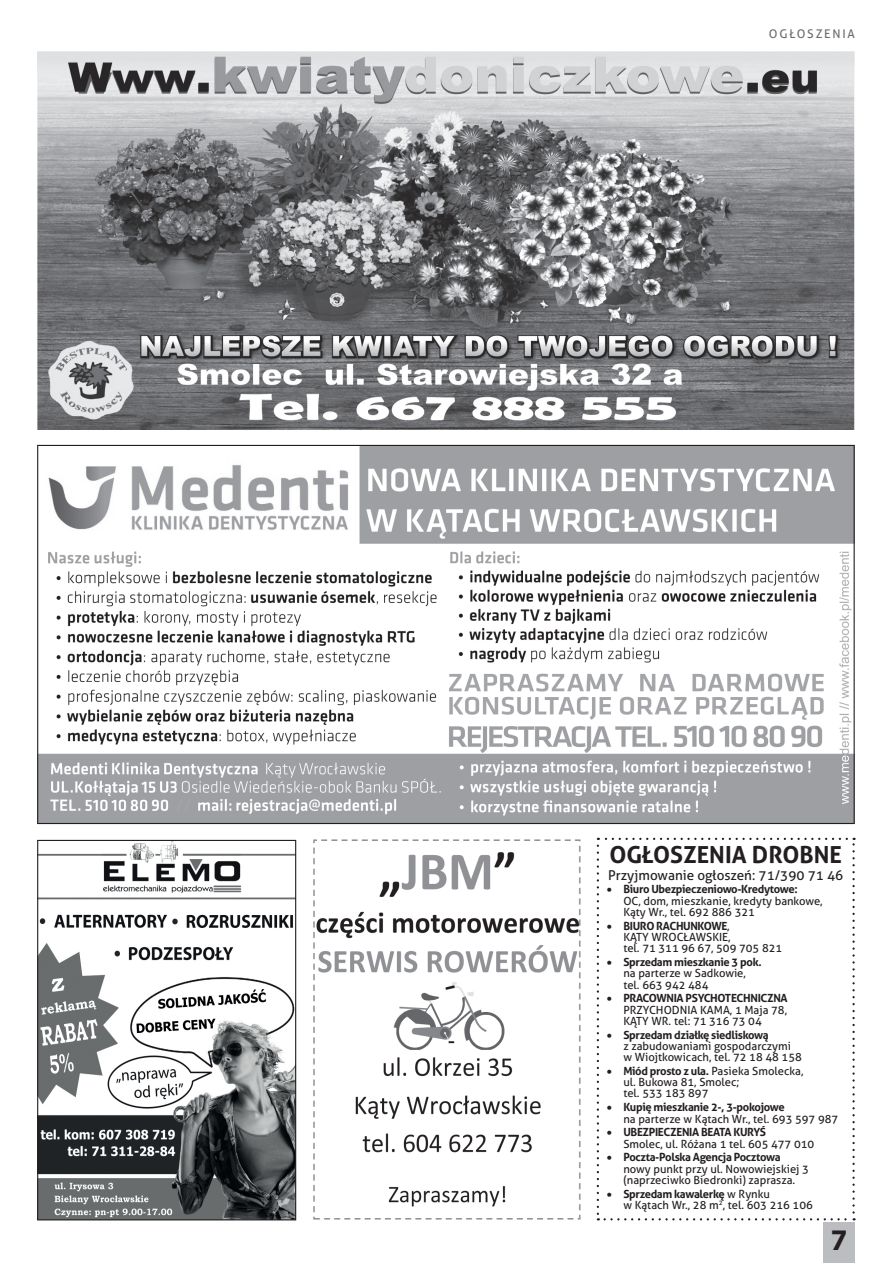
<style>
.page{position:relative;width:893px;height:1263px;background:#fff}
.page>*{position:absolute;margin:0;border:0;box-sizing:border-box;transform-origin:0 0}
.t1{font:700 30px "Myriad Pro";color:#231f20}
.t2{font:700 23.55px "Aller";color:#231f20}
.t3{font:13.5px "Aller";color:#231f20}
.t4{font:12px "Aller";letter-spacing:.15em;color:#6c6d70}
.t5{font:11.25px/11.2px "Aller";color:#231f20}
.s1{font-weight:700}
</style>
<div class="page">
<div style="left:823px;top:1222px;width:32px;height:41px;background:#bcbdc0"></div>
<img style="left:39px;top:842px;width:255px;height:376px">
<div style="left:37px;top:840px;width:259px;height:380px;border:1px solid #231f20"></div>
<img style="left:38px;top:51px;width:816px;height:378px">
<img style="left:313px;top:839px;width:267px;height:381px">
<img style="left:39px;top:447px;width:814px;height:375px">
<svg style="left:597px;top:838px;width:258px;height:382px"></svg>
<p class="t4" style="left:769px;top:26px;width:88px">OGŁOSZENIA</p>
<h2 class="t2" style="left:609px;top:840px;width:234px">OGŁOSZENIA DROBNE</h2>
<p class="t3" style="left:608px;top:866px;width:237px">Przyjmowanie ogłoszeń: 71/390 71 46</p>
<p class="t5" style="left:623px;top:884px;width:201px;text-indent:-17px">• <span class="s1">Biuro Ubezpieczeniowo-Kredytowe:<br></span>OC, dom, mieszkanie, kredyty bankowe,<br>Kąty Wr., tel. 692 886 321</p>
<p class="t5" style="left:623px;top:920px;width:160px;text-indent:-17px">• <span class="s1">BIURO RACHUNKOWE</span>,<br>KĄTY WROCŁAWSKIE,<br>tel. 71 311 96 67, 509 705 821</p>
<p class="t5" style="left:623px;top:956px;width:140px;text-indent:-17px">• <span class="s1">Sprzedam mieszkanie 3 pok. </span>na parterze w Sadkowie, tel. 663 942 484</p>
<p class="t5" style="left:623px;top:993px;width:166px;text-align:justify;text-indent:-17px">• <span class="s1">PRACOWNIA PSYCHOTECHNICZNA </span>PRZYCHODNIA KAMA, 1 Maja 78, KĄTY WR. tel: 71 316 73 04</p>
<p class="t5" style="left:623px;top:1029px;width:180px;text-indent:-17px">• <span class="s1">Sprzedam działkę siedliskową<br></span>z zabudowaniami gospodarczymi w Wiojtkowicach, tel. 72 18 48 158</p>
<p class="t5" style="left:623px;top:1065px;width:182px;text-indent:-17px">• <span class="s1">Miód prosto z ula.</span> Pasieka Smolecka, ul. Bukowa 81, Smolec;<br>tel. 533 183 897</p>
<p class="t5" style="left:623px;top:1101px;width:216px;text-indent:-17px">• <span class="s1">Kupię mieszkanie 2-, 3-pokojowe<br></span>na parterze w Kątach Wr., tel. 693 597 987</p>
<p class="t5" style="left:623px;top:1127px;width:192px;text-indent:-17px">• <span class="s1">UBEZPIECZENIA BEATA KURYŚ<br></span>Smolec, ul. Różana 1 tel. 605 477 010</p>
<p class="t5" style="left:623px;top:1152px;width:187px;text-indent:-17px">• <span class="s1">Poczta-Polska Agencja Pocztowa </span>nowy punkt przy ul. Nowowiejskiej 3 (naprzeciwko Biedronki) zaprasza.</p>
<p class="t5" style="left:623px;top:1188px;width:191px;text-indent:-17px">• <span class="s1">Sprzedam kawalerkę</span> w Rynku<br>w Kątach Wr., 28 m<sup>2</sup>, tel. 603 216 106</p>
<h1 class="t1" style="left:831px;top:1220px;width:18px">7</h1>
</div>
